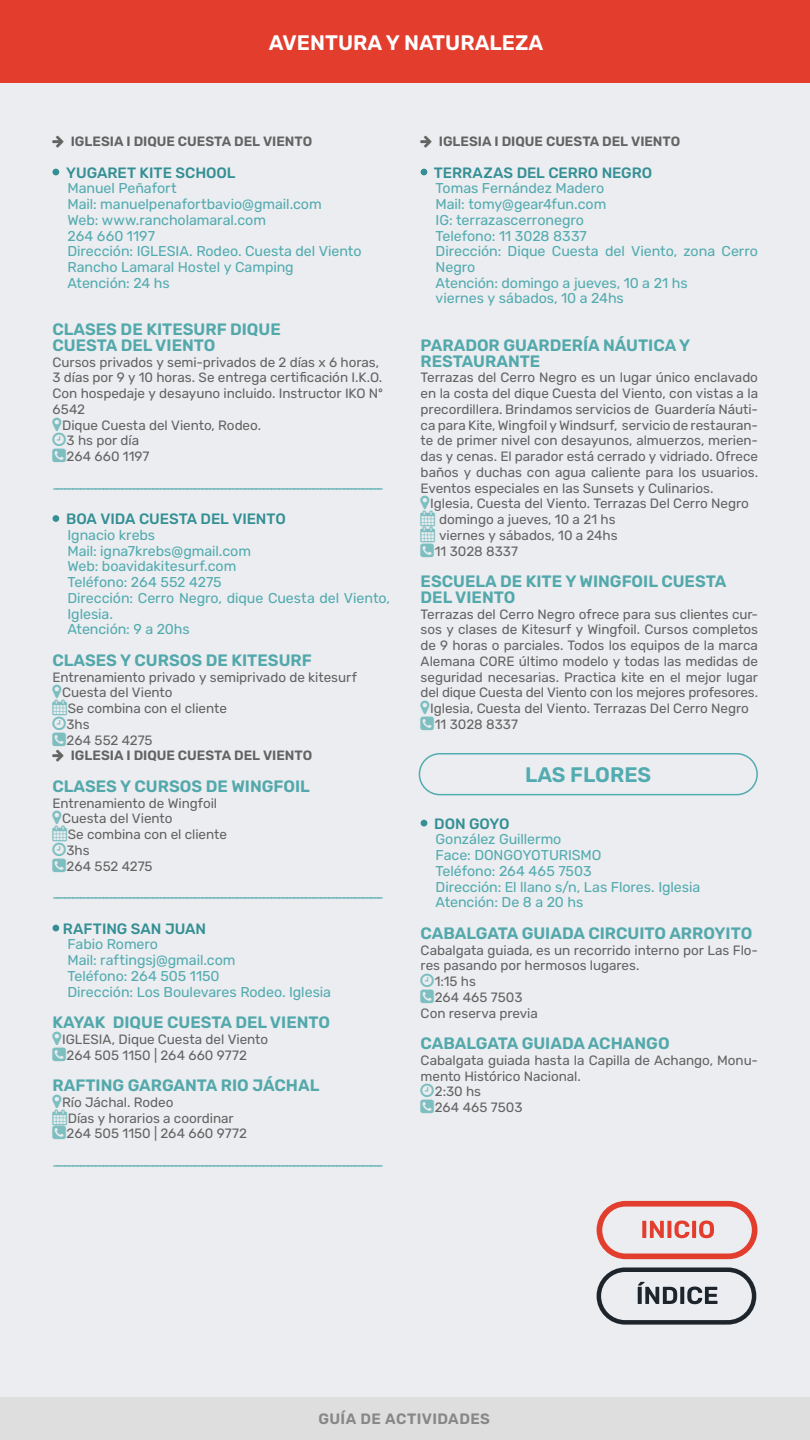
<style>
.page{position:relative;width:810px;height:1440px;background:#ebedf0}
.page>*{position:absolute;margin:0;border:0;box-sizing:border-box;transform-origin:0 0}
.t1{font:600 21px "Rubik";color:#fff}
.t2{font:600 21px "Rubik";color:#52abb0}
.t3{font:600 16.5px/15.8px "Rubik";color:#52a8ab}
.t4{font:500 15px "Rubik";letter-spacing:-.005em;color:#338f94}
.t5{font:600 15px "Rubik";letter-spacing:.025em;color:#878787}
.t6{font:14.25px/15.8px "Rubik";letter-spacing:-.005em;color:#52abb0}
.t7{font:13.5px/15.8px "Rubik";letter-spacing:-.005em;color:#646363}
.t8{font:13.5px "Rubik";color:#52abb0}
.t9{font:600 13.5px "Rubik";letter-spacing:-.005em;color:#646363}
</style>
<div class="page">
<div style="left:0;top:0;width:810px;height:82px;background:#e33d2e"></div>
<div style="left:0;top:1397px;width:810px;height:43px;background:#dedede"></div>
<div style="left:52px;top:169px;width:7px;height:6px;background:#338f94;border-radius:50%"></div>
<div style="left:52px;top:515px;width:7px;height:7px;background:#338f94;border-radius:50%"></div>
<div style="left:52px;top:925px;width:7px;height:6px;background:#338f94;border-radius:50%"></div>
<div style="left:597px;top:1268px;width:159px;height:57px;border:4px solid #1d242c;border-radius:26px"></div>
<svg style="left:638px;top:1282px;width:79px;height:22px"></svg>
<div style="left:597px;top:1201px;width:160px;height:58px;border:6px solid #e33d2e;border-radius:26px"></div>
<svg style="left:642px;top:1221px;width:72px;height:17px"></svg>
<svg style="left:421px;top:169px;width:6px;height:6px"></svg>
<svg style="left:421px;top:820px;width:6px;height:6px"></svg>
<div style="left:419px;top:753px;width:339px;height:42px;border:2px solid #52abb0;border-radius:20px"></div>
<h1 class="t1" style="left:269px;top:31px;width:276px">AVENTURA Y NATURALEZA</h1>
<p class="t9" style="left:71px;top:134px;width:243px">IGLESIA I DIQUE CUESTA DEL VIENTO</p>
<p class="t4" style="left:66px;top:164px;width:171px">YUGARET KITE SCHOOL</p>
<p class="t6" style="left:68px;top:181px;width:296px">Manuel Peñafort<br>Mail: manuelpenafortbavio@gmail.com<br>Web: www.rancholamaral.com<br>264 660 1197<br>Dirección: IGLESIA. Rodeo. Cuesta del Viento<br>Rancho Lamaral Hostel y Camping<br>Atención: 24 hs</p>
<p class="t3" style="left:52px;top:322px;width:230px">CLASES DE KITESURF DIQUE<br>CUESTA DEL VIENTO</p>
<p class="t7" style="left:52px;top:354px;width:328px">Cursos privados y semi-privados de 2 días x 6 horas,</p>
<p class="t7" style="left:52px;top:370px;width:331px">3 días por 9 y 10 horas. Se entrega certificación I.K.O.</p>
<p class="t7" style="left:52px;top:386px;width:332px">Con hospedaje y desayuno incluido. Instructor IKO Nº</p>
<p class="t7" style="left:52px;top:402px;width:34px">6542</p>
<p class="t7" style="left:62px;top:417px;width:201px">Dique Cuesta del Viento, Rodeo.</p>
<p class="t7" style="left:67px;top:433px;width:74px">3 hs por día</p>
<p class="t7" style="left:67px;top:449px;width:84px">264 660 1197</p>
<p class="t8" style="left:52px;top:480px;width:333px">--------------------------------------------------------------------------------------</p>
<p class="t4" style="left:66px;top:510px;width:221px">BOA VIDA CUESTA DEL VIENTO</p>
<p class="t6" style="left:68px;top:527px;width:324px">Ignacio krebs<br>Mail: igna7krebs@gmail.com<br>Web: boavidakitesurf.com<br>Teléfono: 264 552 4275<br>Dirección: Cerro Negro, dique Cuesta del Viento,<br>Iglesia.<br>Atención: 9 a 20hs</p>
<p class="t3" style="left:52px;top:653px;width:261px">CLASES Y CURSOS DE KITESURF</p>
<p class="t7" style="left:52px;top:669px;width:306px">Entrenamiento privado y semiprivado de kitesurf</p>
<p class="t7" style="left:62px;top:685px;width:112px">Cuesta del Viento</p>
<p class="t7" style="left:68px;top:701px;width:161px">Se combina con el cliente</p>
<p class="t7" style="left:67px;top:717px;width:25px">3hs</p>
<p class="t7" style="left:67px;top:732px;width:87px">264 552 4275</p>
<p class="t9" style="left:71px;top:748px;width:243px">IGLESIA I DIQUE CUESTA DEL VIENTO</p>
<p class="t3" style="left:52px;top:779px;width:259px">CLASES Y CURSOS DE WINGFOIL</p>
<p class="t7" style="left:52px;top:795px;width:166px">Entrenamiento de Wingfoil</p>
<p class="t7" style="left:62px;top:811px;width:112px">Cuesta del Viento</p>
<p class="t7" style="left:68px;top:827px;width:161px">Se combina con el cliente</p>
<p class="t7" style="left:67px;top:843px;width:25px">3hs</p>
<p class="t7" style="left:67px;top:858px;width:87px">264 552 4275</p>
<p class="t8" style="left:52px;top:890px;width:333px">--------------------------------------------------------------------------------------</p>
<p class="t4" style="left:63px;top:920px;width:145px">RAFTING SAN JUAN</p>
<p class="t6" style="left:68px;top:937px;width:265px">Fabio Romero<br>Mail: raftingsj@gmail.com<br>Teléfono: 264 505 1150<br>Dirección: Los Boulevares Rodeo. Iglesia</p>
<p class="t3" style="left:52px;top:1015px;width:279px">KAYAK DIQUE CUESTA DEL VIENTO</p>
<p class="t7" style="left:67px;top:1032px;width:203px;text-indent:-4px">IGLESIA, Dique Cuesta del Viento<br>264 505 1150 | 264 660 9772</p>
<p class="t3" style="left:52px;top:1078px;width:268px">RAFTING GARGANTA RIO JÁCHAL</p>
<p class="t7" style="left:67px;top:1095px;width:182px;text-indent:-4px">Río Jáchal. Rodeo<br>Días y horarios a coordinar<br>264 505 1150 | 264 660 9772</p>
<p class="t8" style="left:52px;top:1158px;width:333px">--------------------------------------------------------------------------------------</p>
<p class="t9" style="left:439px;top:134px;width:243px">IGLESIA I DIQUE CUESTA DEL VIENTO</p>
<p class="t4" style="left:434px;top:164px;width:220px">TERRAZAS DEL CERRO NEGRO</p>
<p class="t6" style="left:436px;top:181px;width:324px">Tomas Fernández Madero<br>Mail: tomy@gear4fun.com<br>IG: terrazascerronegro<br>Telefono: 11 3028 8337<br>Dirección: Dique Cuesta del Viento, zona Cerro<br>Negro<br>Atención: domingo a jueves, 10 a 21 hs<br>viernes y sábados, 10 a 24hs</p>
<p class="t3" style="left:421px;top:338px;width:271px">PARADOR GUARDERÍA NÁUTICA Y<br>RESTAURANTE</p>
<p class="t7" style="left:421px;top:370px;width:339px;text-align:justify">Terrazas del Cerro Negro es un lugar único enclavado en la costa del dique Cuesta del Viento, con vistas a la precordillera. Brindamos servicios de Guardería Náuti&shy;ca para Kite, Wingfoil y Windsurf, servicio de restauran&shy;te de primer nivel con desayunos, almuerzos, merien&shy;das y cenas. El parador está cerrado y vidriado. Ofrece baños y duchas con agua caliente para los usuarios.<br>Eventos especiales en las Sunsets y Culinarios.</p>
<p class="t7" style="left:430px;top:496px;width:320px">Iglesia, Cuesta del Viento. Terrazas Del Cerro Negro</p>
<p class="t7" style="left:439px;top:512px;width:178px">domingo a jueves, 10 a 21 hs</p>
<p class="t7" style="left:439px;top:528px;width:180px">viernes y sábados, 10 a 24hs</p>
<p class="t7" style="left:435px;top:543px;width:85px">11 3028 8337</p>
<p class="t3" style="left:421px;top:574px;width:307px">ESCUELA DE KITE Y WINGFOIL CUESTA<br>DEL VIENTO</p>
<p class="t7" style="left:421px;top:606px;width:339px">Terrazas del Cerro Negro ofrece para sus clientes cur-</p>
<p class="t7" style="left:421px;top:622px;width:339px">sos y clases de Kitesurf y Wingfoil. Cursos completos</p>
<p class="t7" style="left:421px;top:638px;width:339px">de 9 horas o parciales. Todos los equipos de la marca</p>
<p class="t7" style="left:421px;top:654px;width:339px">Alemana CORE último modelo y todas las medidas de</p>
<p class="t7" style="left:421px;top:669px;width:339px">seguridad necesarias. Practica kite en el mejor lugar</p>
<p class="t7" style="left:421px;top:685px;width:339px">del dique Cuesta del Viento con los mejores profesores.</p>
<p class="t7" style="left:430px;top:701px;width:320px">Iglesia, Cuesta del Viento. Terrazas Del Cerro Negro</p>
<p class="t7" style="left:435px;top:717px;width:85px">11 3028 8337</p>
<h1 class="t2" style="left:525px;top:763px;width:128px">LAS FLORES</h1>
<p class="t4" style="left:434px;top:815px;width:77px">DON GOYO</p>
<p class="t6" style="left:436px;top:832px;width:266px">González Guillermo<br>Face: DONGOYOTURISMO<br>Teléfono: 264 465 7503<br>Dirección: El llano s/n, Las Flores. Iglesia<br>Atención: De 8 a 20 hs</p>
<p class="t3" style="left:421px;top:926px;width:333px">CABALGATA GUIADA CIRCUITO ARROYITO</p>
<p class="t7" style="left:421px;top:942px;width:339px">Cabalgata guiada, es un recorrido interno por Las Flo-</p>
<p class="t7" style="left:421px;top:958px;width:220px">res pasando por hermosos lugares.</p>
<p class="t7" style="left:435px;top:974px;width:43px">1:15 hs</p>
<p class="t7" style="left:435px;top:990px;width:89px">264 465 7503</p>
<p class="t7" style="left:421px;top:1005px;width:119px">Con reserva previa</p>
<p class="t3" style="left:421px;top:1036px;width:250px">CABALGATA GUIADA ACHANGO</p>
<p class="t7" style="left:421px;top:1053px;width:339px">Cabalgata guiada hasta la Capilla de Achango, Monu-</p>
<p class="t7" style="left:421px;top:1068px;width:162px">mento Histórico Nacional.</p>
<p class="t7" style="left:435px;top:1084px;width:48px">2:30 hs</p>
<p class="t7" style="left:435px;top:1100px;width:89px">264 465 7503</p>
<p class="t5" style="left:318px;top:1411px;width:173px">GUÍA DE ACTIVIDADES</p>
</div>
